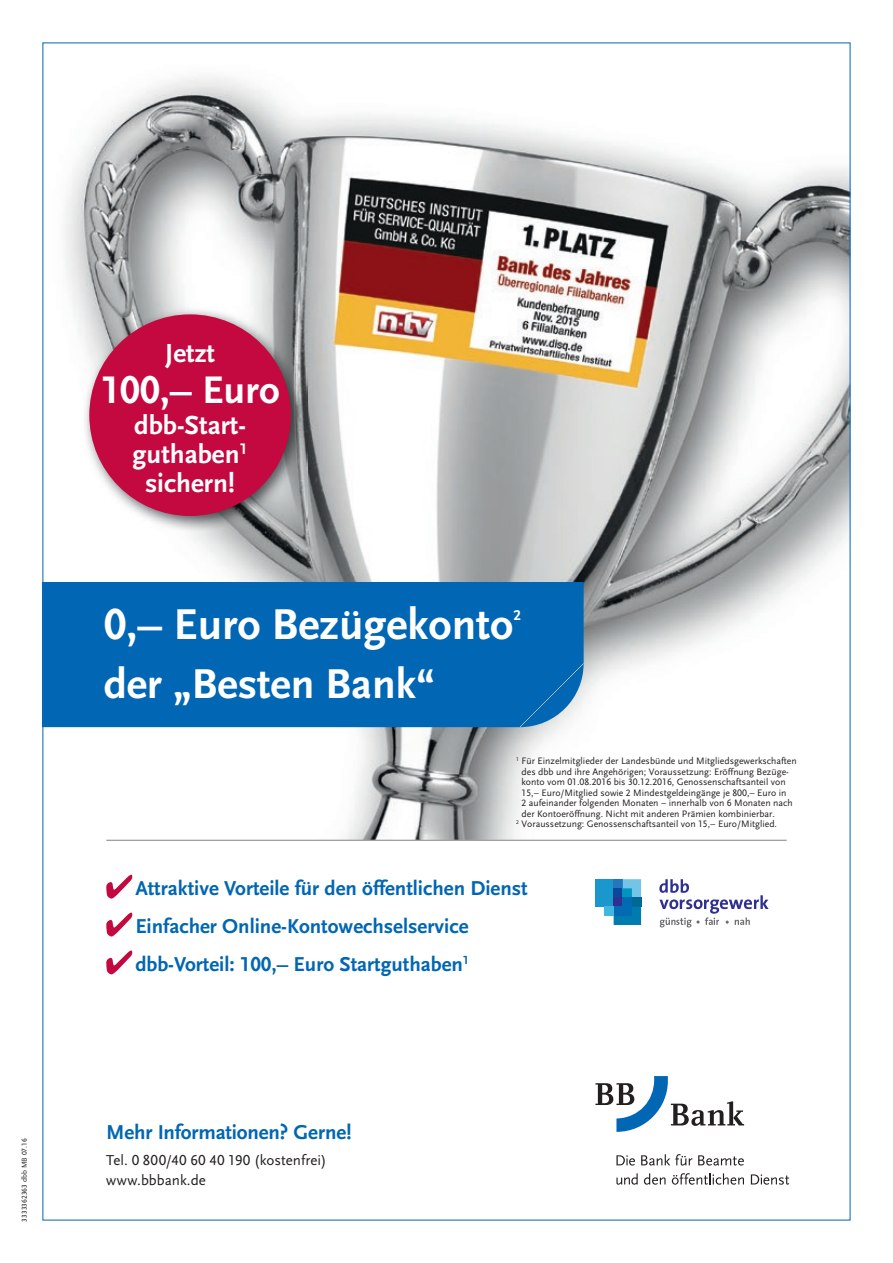
<style>
.page{position:relative;width:893px;height:1263px;background:#fff}
.page>*{position:absolute;margin:0;border:0;box-sizing:border-box;transform-origin:0 0}
.t1{font:700 45px "Scala Sans Maier";color:#fff}
.t2{font:700 43.5px "Scala Sans Maier";color:#fff}
.t3{font:700 40.2px "Scala Sans Maier";color:#fff}
.t4{font:700 27.3px/29.1px "Scala Sans Maier";color:#fff;text-align:center}
.t5{font:700 21px/38px "Scala Sans Maier";color:#0166b3}
.t6{font:15px/19.5px "Scala Sans Maier";letter-spacing:.005em;color:#231f20}
.t7{font:700 15px "Scala Sans Maier";color:#fff}
.t8{font:9.75px "Scala Sans Maier";color:#231f20}
.t9{font:7.5px "Scala Sans";color:#231f20}
</style>
<div class="page">
<img style="left:45px;top:76px;width:803px;height:764px">
<div style="left:45px;top:583px;width:539px;height:144px;background:#0166b3"></div>
<svg style="left:106px;top:875px;width:26px;height:24px"></svg>
<svg style="left:106px;top:913px;width:26px;height:23px"></svg>
<svg style="left:106px;top:950px;width:26px;height:24px"></svg>
<hr style="left:106px;top:840px;width:681px;height:1px;background:#808285">
<svg style="left:595px;top:1076px;width:149px;height:56px"></svg>
<svg style="left:616px;top:1155px;width:19px;height:10px"></svg>
<svg style="left:641px;top:1154px;width:103px;height:11px"></svg>
<svg style="left:616px;top:1173px;width:22px;height:12px"></svg>
<svg style="left:644px;top:1173px;width:22px;height:12px"></svg>
<svg style="left:672px;top:1173px;width:72px;height:12px"></svg>
<svg style="left:751px;top:1174px;width:38px;height:11px"></svg>
<div style="left:595px;top:879px;width:19px;height:28px;background:#1a97cc"></div>
<div style="left:614px;top:879px;width:9px;height:9px;background:#2277bd"></div>
<div style="left:614px;top:888px;width:9px;height:9px;background:#0d4799"></div>
<div style="left:614px;top:897px;width:9px;height:10px;background:#2e3092"></div>
<svg style="left:623px;top:879px;width:18px;height:18px"></svg>
<div style="left:623px;top:897px;width:9px;height:10px;background:#006bb3"></div>
<div style="left:632px;top:897px;width:9px;height:10px;background:#006894"></div>
<svg style="left:614px;top:907px;width:27px;height:18px"></svg>
<div style="left:604px;top:907px;width:10px;height:9px;background:#40b7df"></div>
<svg style="left:659px;top:879px;width:110px;height:48px"></svg>
<img style="left:82px;top:307px;width:225px;height:225px">
<div style="left:89px;top:314px;width:202px;height:202px;background:#c40941;border-radius:50%"></div>
<p class="t9" style="left:20px;top:1221px;width:84px;rotate:-90deg">3333362363 dbb MB 07.16</p>
<h3 class="t4" style="left:165px;top:339px;width:51px">Jetzt</h3>
<h3 class="t3" style="left:100px;top:368px;width:181px">100,– Euro</h3>
<h3 class="t4" style="left:133px;top:411px;width:116px">dbb-Start&shy;guthaben<sup>1 </sup>sichern!</h3>
<h1 class="t1" style="left:104px;top:600px;width:411px">0,– Euro Bezügekonto</h1>
<h3 class="t7" style="left:513px;top:606px;width:9px">2</h3>
<h2 class="t2" style="left:104px;top:660px;width:333px">der „Besten Bank“</h2>
<p class="t8" style="left:516px;top:756px;width:282px"><sup>1</sup> Für Einzelmitglieder der Landesbünde und Mitgliedsgewerkschaften</p>
<p class="t8" style="left:521px;top:766px;width:269px">des dbb und ihre Angehörigen; Voraussetzung: Eröffnung Bezüge-</p>
<p class="t8" style="left:521px;top:777px;width:266px">konto vom 01.08.2016 bis 30.12.2016, Genossenschaftsanteil von</p>
<p class="t8" style="left:521px;top:787px;width:266px">15,– Euro/Mitglied sowie 2 Mindestgeldeingänge je 800,– Euro in</p>
<p class="t8" style="left:521px;top:798px;width:273px">2 aufeinander folgenden Monaten – innerhalb von 6 Monaten nach</p>
<p class="t8" style="left:521px;top:808px;width:255px">der Kontoeröffnung. Nicht mit anderen Prämien kombinierbar.</p>
<p class="t8" style="left:516px;top:819px;width:262px"><sup>2</sup> Voraussetzung: Genossenschaftsanteil von 15,– Euro/Mitglied.</p>
<h3 class="t5" style="left:135px;top:870px;width:394px">Attraktive Vorteile für den öffentlichen Dienst<br>Einfacher Online-Kontowechselservice dbb-Vorteil: 100,– Euro Startguthaben<sup>1</sup></h3>
<h3 class="t5" style="left:106px;top:1114px;width:247px">Mehr Informationen? Gerne!</h3>
<h3 class="t6" style="left:106px;top:1151px;width:222px">Tel. 0 800/40 60 40 190 (kostenfrei) www.bbbank.de</h3>
</div>
